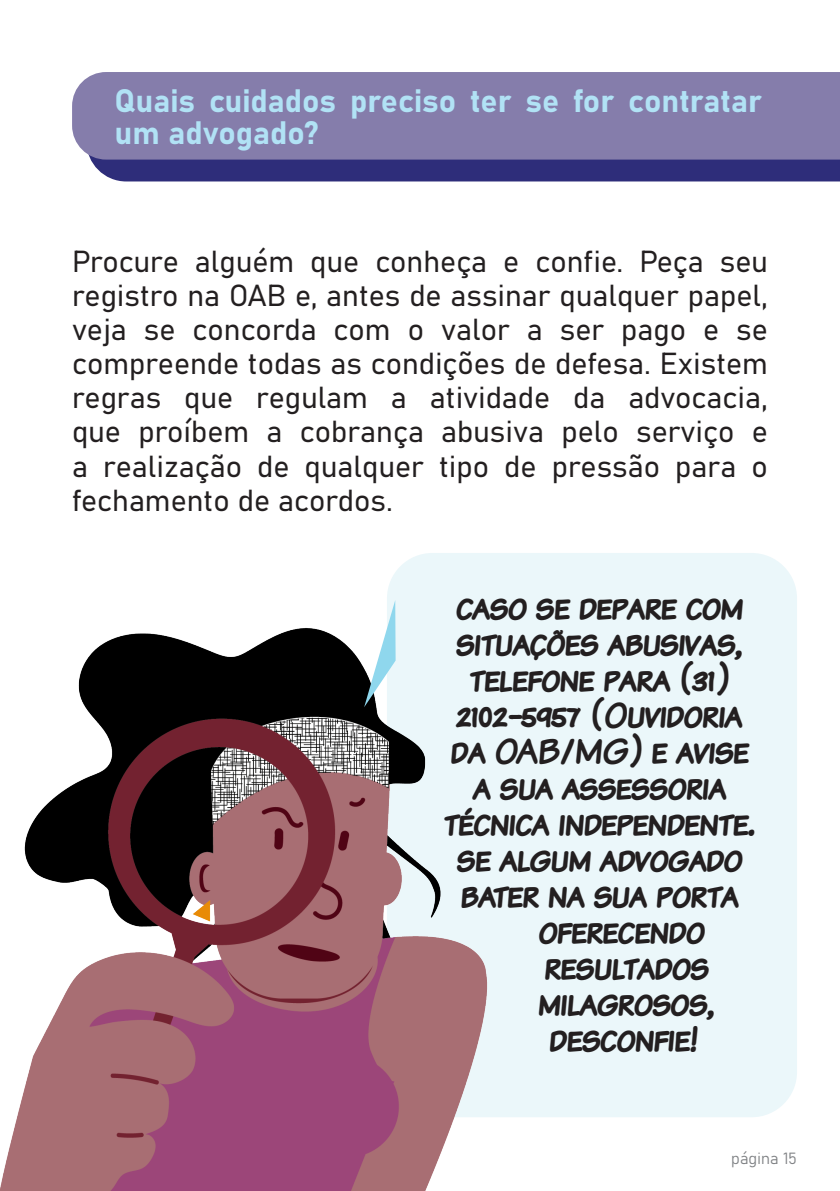
<style>
.page{position:relative;width:840px;height:1191px;background:#fff}
.page>*{position:absolute;margin:0;border:0;box-sizing:border-box;transform-origin:0 0}
.t1{font:700 36px "Komika Text Kaps";color:#231f20}
.t2{font:32px/32px "Bahnschrift";color:#b1e2f5}
.t3{font:30px/34px "Bahnschrift";color:#231f20;text-align:justify}
.t4{font:16px "Bahnschrift";color:#808285}
</style>
<div class="page">
<div style="left:387px;top:553px;width:409px;height:564px;background:#ebf7fa;border-radius:45px"></div>
<div style="left:91px;top:160px;width:748px;height:21px;background:#2e2d7a"></div>
<div style="left:72px;top:72px;width:767px;height:88px;background:#857dab"></div>
<img style="left:0;top:553px;width:488px;height:638px">
<svg style="left:364px;top:600px;width:31px;height:107px"></svg>
<p class="t2" style="left:115px;top:82px;width:648px">Quais cuidados preciso ter se for contratar um advogado?</p>
<p class="t3" style="left:72px;top:243px;width:697px">Procure alguém que conheça e confie. Peça seu registro na OAB e, antes de assinar qualquer papel, veja se concorda com o valor a ser pago e se compreende todas as condições de defesa. Existem regras que regulam a atividade da advocacia, que proíbem a cobrança abusiva pelo serviço e a realização de qualquer tipo de pressão para o fechamento de acordos.</p>
<p class="t1" style="left:455px;top:583px;width:288px">caso se depare com</p>
<p class="t1" style="left:455px;top:619px;width:288px">situações abusivas,</p>
<p class="t1" style="left:469px;top:655px;width:261px">telefone para (31)</p>
<p class="t1" style="left:456px;top:691px;width:286px">2102-5957 (Ouvidoria</p>
<p class="t1" style="left:450px;top:727px;width:299px">da OAB/MG) e avise</p>
<p class="t1" style="left:472px;top:763px;width:254px">a sua assessoria</p>
<p class="t1" style="left:443px;top:799px;width:312px">técnica independente.</p>
<p class="t1" style="left:456px;top:835px;width:286px">se algum advogado</p>
<p class="t1" style="left:460px;top:871px;width:279px">bater na sua porta</p>
<p class="t1" style="left:538px;top:907px;width:167px">oferecendo</p>
<p class="t1" style="left:543px;top:943px;width:166px">resultados</p>
<p class="t1" style="left:537px;top:979px;width:178px">milagrosos,</p>
<p class="t1" style="left:548px;top:1015px;width:150px">desconfie!</p>
<p class="t4" style="left:731px;top:1146px;width:67px">página 15</p>
</div>
